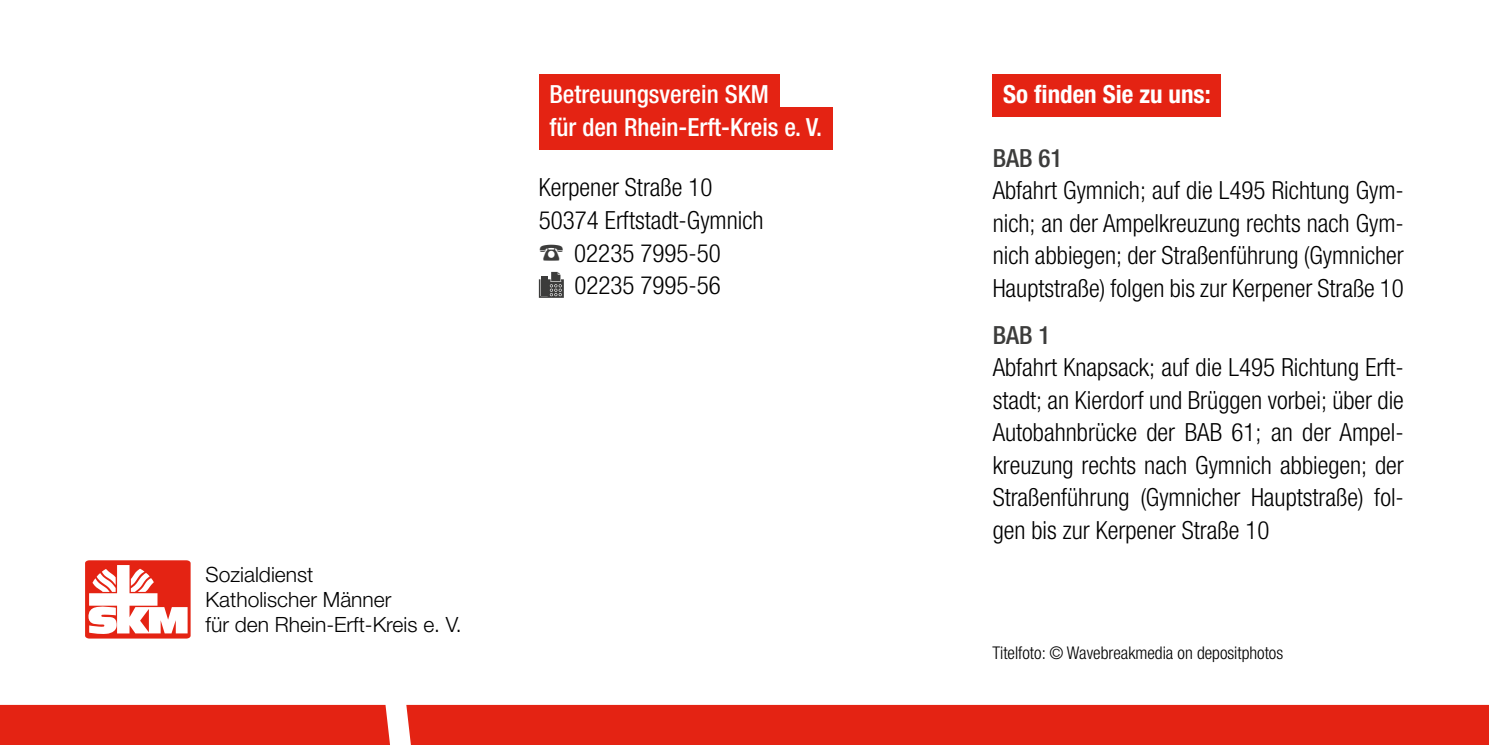
<style>
.page{position:relative;width:1489px;height:745px;background:#fff}
.page>*{position:absolute;margin:0;border:0;box-sizing:border-box;transform-origin:0 0}
.t1{font:300 condensed 25px/32.5px "Helvetica Neue LT Pro";color:#000;text-align:justify}
.t2{font:500 condensed 25px/32.5px "Helvetica Neue LT Pro";color:#fff}
.t3{font:700 condensed 25px "Helvetica Neue LT Pro";color:#fff}
.t4{font:500 condensed 25px "Helvetica Neue LT Pro";color:#3c3c3b}
.t5{font:300 21px/25.2px "Helvetica Neue LT Pro";color:#000}
.t6{font:300 condensed 17.5px "Helvetica Neue LT Pro";color:#000}
</style>
<div class="page">
<div style="left:992px;top:74px;width:229px;height:43px;background:#e42313"></div>
<div style="left:539px;top:74px;width:240px;height:43px;background:#e42313"></div>
<div style="left:539px;top:107px;width:293px;height:43px;background:#e42313"></div>
<svg style="left:539px;top:272px;width:25px;height:25px"></svg>
<svg style="left:85px;top:560px;width:106px;height:78px"></svg>
<div style="left:0;top:704px;width:390px;height:40px;background:#e42313"></div>
<div style="left:406px;top:704px;width:1082px;height:40px;background:#e42313"></div>
<p class="t2" style="left:549px;top:77px;width:274px">Betreuungsverein SKM<br>für den Rhein-Erft-Kreis e. V.</p>
<p class="t1" style="left:539px;top:171px;width:175px">Kerpener Straße 10</p>
<p class="t1" style="left:539px;top:203px;width:226px">50374 Erftstadt-Gymnich</p>
<p class="t1" style="left:574px;top:236px;width:148px">02235 7995-50</p>
<p class="t1" style="left:574px;top:268px;width:148px">02235 7995-56</p>
<p class="t5" style="left:206px;top:560px;width:257px">Sozialdienst<br>Katholischer Männer<br>für den Rhein-Erft-Kreis e. V.</p>
<p class="t3" style="left:1003px;top:79px;width:209px">So finden Sie zu uns:</p>
<p class="t4" style="left:992px;top:143px;width:71px">BAB 61</p>
<p class="t1" style="left:992px;top:174px;width:413px">Abfahrt Gymnich; auf die L495 Richtung Gym&shy;nich; an der Ampelkreuzung rechts nach Gym&shy;nich abbiegen; der Straßenführung (Gymnicher Hauptstraße) folgen bis zur Kerpener Straße 10</p>
<p class="t4" style="left:992px;top:319px;width:59px">BAB 1</p>
<p class="t1" style="left:992px;top:351px;width:413px">Abfahrt Knapsack; auf die L495 Richtung Erft&shy;stadt; an Kierdorf und Brüggen vorbei; über die Autobahnbrücke der BAB 61; an der Ampel&shy;kreuzung rechts nach Gymnich abbiegen; der Straßenführung (Gymnicher Hauptstraße) fol&shy;gen bis zur Kerpener Straße 10</p>
<p class="t6" style="left:992px;top:641px;width:292px">Titelfoto: © Wavebreakmedia on depositphotos</p>
</div>
